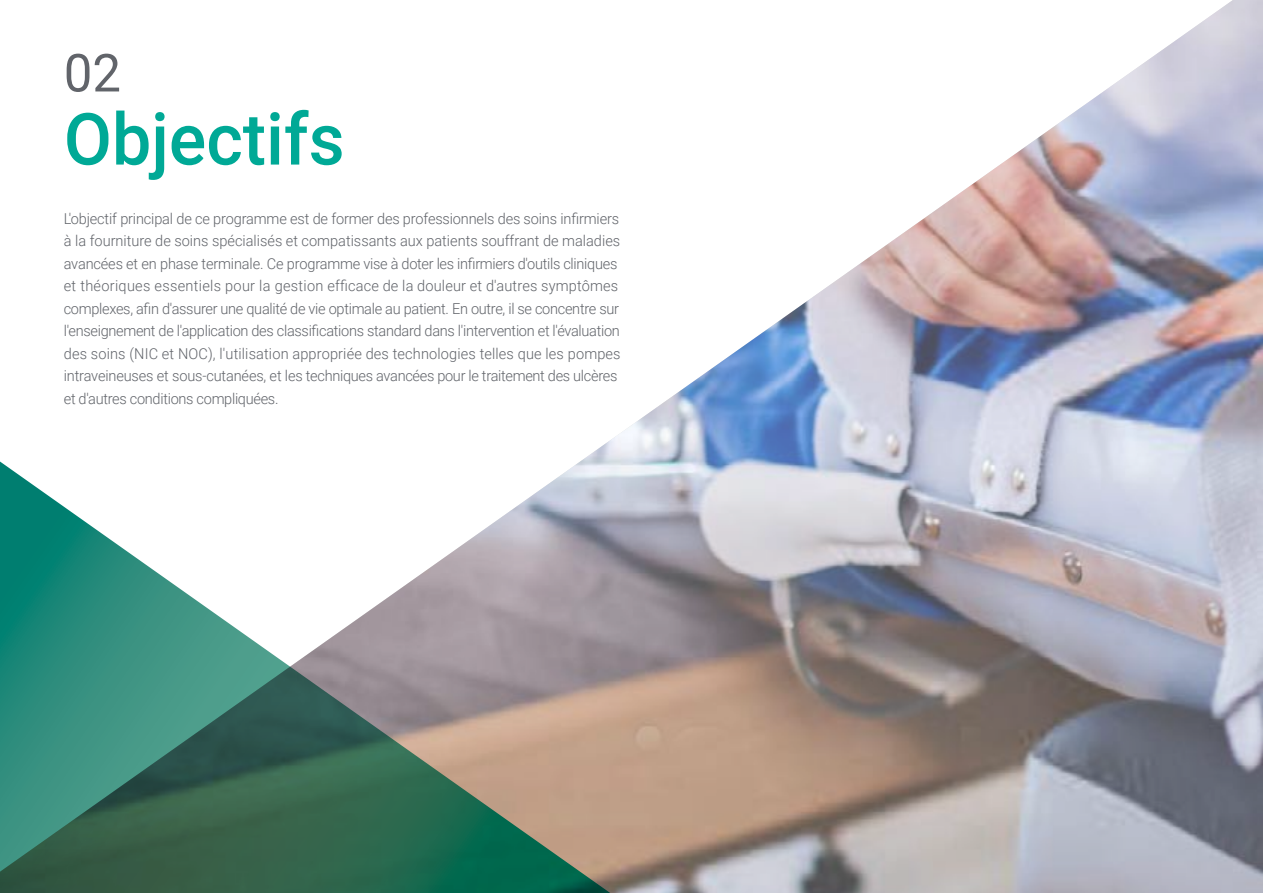
<style>
.page{position:relative;width:1263px;height:893px;background:#fff}
.page>*{position:absolute;margin:0;border:0;box-sizing:border-box;transform-origin:0 0}
.t1{font:500 72px "Roboto";color:#00a996}
.t2{font:52.5px "Roboto";color:#61646a}
.t3{font:300 15px/22.5px "Roboto";letter-spacing:-.01em;color:#61646a}
</style>
<div class="page">
<img style="left:602px;top:0;width:661px;height:893px">
<svg style="left:0;top:446px;width:640px;height:447px"></svg>
<h2 class="t2" style="left:64px;top:36px;width:59px">02</h2>
<h1 class="t1" style="left:64px;top:89px;width:282px">Objectifs</h1>
<p class="t3" style="left:64px;top:207px;width:558px">L'objectif principal de ce programme est de former des professionnels des soins infirmiers à la fourniture de soins spécialisés et compatissants aux patients souffrant de maladies avancées et en phase terminale. Ce programme vise à doter les infirmiers d'outils cliniques et théoriques essentiels pour la gestion efficace de la douleur et d'autres symptômes complexes, afin d'assurer une qualité de vie optimale au patient. En outre, il se concentre sur l'enseignement de l'application des classifications standard dans l'intervention et l'évaluation des soins (NIC et NOC), l'utilisation appropriée des technologies telles que les pompes intraveineuses et sous-cutanées, et les techniques avancées pour le traitement des ulcères et d'autres conditions compliquées.</p>
</div>
